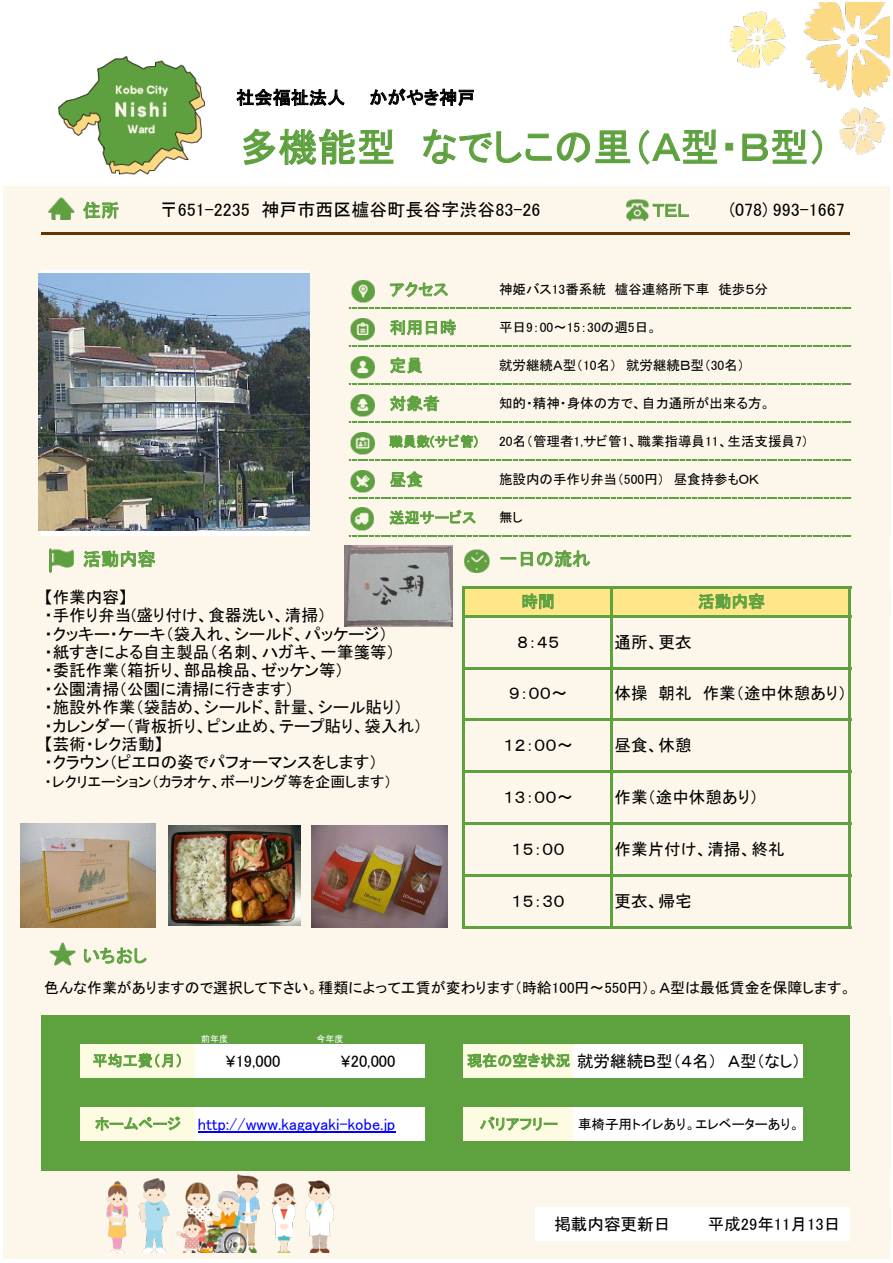
<style>
.page{position:relative;width:893px;height:1263px;background:#fff}
.page>*{position:absolute;margin:0;border:0;box-sizing:border-box;transform-origin:0 0}
.t1{font:39px "MS P Gothic";letter-spacing:.005em;color:#5ea13f}
.t2{font:18px "MS P Gothic";color:#000}
.t3{font:18px "MS P Gothic";letter-spacing:.01em;color:#5ea13f}
.t4{font:16.5px/18.3px "MS P Gothic";color:#000}
.t5{font:16.5px "MS P Gothic";color:#00f}
.t6{font:16.5px "MS P Gothic";letter-spacing:.01em;color:#5ea13f}
.t7{font:15px "MS P Gothic";color:#000}
.t8{font:15px "MS P Gothic";letter-spacing:.01em;color:#5ea13f}
.t9{font:13.5px "MS P Gothic";color:#000}
.t10{font:9px "MS P Gothic";color:#fff}
.s1{font-size:15px;color:#5ea13f}
</style>
<div class="page">
<div style="left:3px;top:186px;width:887px;height:85px;background:#fcf7ea"></div>
<div style="left:3px;top:270px;width:39px;height:266px;background:#fcf7ea"></div>
<svg style="left:42px;top:270px;width:268px;height:261px"></svg>
<div style="left:310px;top:270px;width:580px;height:266px;background:#fcf7ea"></div>
<div style="left:3px;top:536px;width:887px;height:52px;background:#fcf7ea"></div>
<div style="left:3px;top:588px;width:461px;height:28px;background:#fcf7ea"></div>
<div style="left:463px;top:588px;width:387px;height:28px;background:#ffe789"></div>
<div style="left:850px;top:588px;width:40px;height:28px;background:#fcf7ea"></div>
<div style="left:3px;top:616px;width:887px;height:399px;background:#fcf7ea"></div>
<div style="left:3px;top:1015px;width:39px;height:29px;background:#fcf7ea"></div>
<div style="left:42px;top:1015px;width:808px;height:29px;background:#5ea13f"></div>
<div style="left:850px;top:1015px;width:40px;height:29px;background:#fcf7ea"></div>
<div style="left:3px;top:1044px;width:39px;height:34px;background:#fcf7ea"></div>
<div style="left:42px;top:1044px;width:38px;height:34px;background:#5ea13f"></div>
<div style="left:80px;top:1044px;width:115px;height:34px;background:#fdfbe1"></div>
<div style="left:425px;top:1044px;width:39px;height:34px;background:#5ea13f"></div>
<div style="left:463px;top:1044px;width:110px;height:34px;background:#fdfbe1"></div>
<div style="left:803px;top:1044px;width:47px;height:34px;background:#5ea13f"></div>
<div style="left:850px;top:1044px;width:40px;height:34px;background:#fcf7ea"></div>
<div style="left:3px;top:1078px;width:39px;height:30px;background:#fcf7ea"></div>
<div style="left:42px;top:1078px;width:808px;height:30px;background:#5ea13f"></div>
<div style="left:850px;top:1078px;width:40px;height:30px;background:#fcf7ea"></div>
<div style="left:3px;top:1108px;width:39px;height:34px;background:#fcf7ea"></div>
<div style="left:42px;top:1108px;width:38px;height:34px;background:#5ea13f"></div>
<div style="left:80px;top:1108px;width:115px;height:34px;background:#fdfbe1"></div>
<div style="left:425px;top:1108px;width:39px;height:34px;background:#5ea13f"></div>
<div style="left:463px;top:1108px;width:110px;height:34px;background:#fdfbe1"></div>
<div style="left:803px;top:1108px;width:47px;height:34px;background:#5ea13f"></div>
<div style="left:850px;top:1108px;width:40px;height:34px;background:#fcf7ea"></div>
<div style="left:3px;top:1141px;width:39px;height:30px;background:#fcf7ea"></div>
<div style="left:42px;top:1141px;width:808px;height:30px;background:#5ea13f"></div>
<div style="left:850px;top:1141px;width:40px;height:30px;background:#fcf7ea"></div>
<div style="left:3px;top:1171px;width:887px;height:37px;background:#fcf7ea"></div>
<div style="left:3px;top:1208px;width:532px;height:34px;background:#fcf7ea"></div>
<div style="left:850px;top:1208px;width:40px;height:34px;background:#fcf7ea"></div>
<div style="left:3px;top:1241px;width:887px;height:18px;background:#fcf7ea"></div>
<svg style="left:236px;top:89px;width:109px;height:17px"></svg>
<svg style="left:370px;top:88px;width:104px;height:18px"></svg>
<svg style="left:243px;top:128px;width:151px;height:37px"></svg>
<svg style="left:423px;top:128px;width:208px;height:37px"></svg>
<svg style="left:639px;top:129px;width:79px;height:36px"></svg>
<svg style="left:742px;top:159px;width:77px;height:6px"></svg>
<svg style="left:83px;top:201px;width:36px;height:18px"></svg>
<svg style="left:653px;top:204px;width:36px;height:13px"></svg>
<svg style="left:390px;top:282px;width:58px;height:15px"></svg>
<svg style="left:390px;top:320px;width:66px;height:15px"></svg>
<svg style="left:390px;top:358px;width:32px;height:16px"></svg>
<svg style="left:390px;top:395px;width:49px;height:16px"></svg>
<svg style="left:389px;top:434px;width:89px;height:14px"></svg>
<svg style="left:390px;top:471px;width:33px;height:16px"></svg>
<svg style="left:390px;top:510px;width:86px;height:15px"></svg>
<svg style="left:83px;top:550px;width:72px;height:18px"></svg>
<svg style="left:501px;top:550px;width:89px;height:18px"></svg>
<svg style="left:84px;top:947px;width:63px;height:17px"></svg>
<svg style="left:95px;top:1116px;width:86px;height:14px"></svg>
<svg style="left:93px;top:1053px;width:88px;height:15px"></svg>
<svg style="left:467px;top:1053px;width:103px;height:15px"></svg>
<svg style="left:480px;top:1116px;width:77px;height:15px"></svg>
<hr style="left:198px;top:1131px;width:198px;height:1px;background:#00f">
<svg style="left:698px;top:593px;width:67px;height:17px"></svg>
<svg style="left:522px;top:593px;width:32px;height:16px"></svg>
<hr style="left:462px;top:586px;width:3px;height:343px;background:#5ea13f">
<hr style="left:610px;top:589px;width:3px;height:340px;background:#5ea13f">
<hr style="left:848px;top:589px;width:3px;height:340px;background:#5ea13f">
<hr style="left:42px;top:232px;width:808px;height:3px;background:#630">
<svg style="left:349px;top:307px;width:502px;height:2px"></svg>
<svg style="left:349px;top:345px;width:502px;height:2px"></svg>
<svg style="left:349px;top:383px;width:502px;height:2px"></svg>
<svg style="left:349px;top:421px;width:502px;height:2px"></svg>
<svg style="left:349px;top:459px;width:502px;height:2px"></svg>
<svg style="left:349px;top:497px;width:502px;height:2px"></svg>
<svg style="left:349px;top:535px;width:502px;height:2px"></svg>
<hr style="left:465px;top:586px;width:386px;height:3px;background:#5ea13f">
<hr style="left:465px;top:615px;width:386px;height:3px;background:#5ea13f">
<hr style="left:465px;top:667px;width:386px;height:3px;background:#5ea13f">
<hr style="left:465px;top:718px;width:386px;height:3px;background:#5ea13f">
<hr style="left:465px;top:770px;width:386px;height:3px;background:#5ea13f">
<hr style="left:465px;top:822px;width:386px;height:3px;background:#5ea13f">
<hr style="left:465px;top:874px;width:386px;height:3px;background:#5ea13f">
<hr style="left:465px;top:926px;width:386px;height:3px;background:#5ea13f">
<img style="left:59px;top:57px;width:145px;height:117px">
<img style="left:714px;top:3px;width:176px;height:156px">
<img style="left:49px;top:197px;width:25px;height:22px">
<img style="left:626px;top:200px;width:23px;height:21px">
<img style="left:351px;top:280px;width:24px;height:22px">
<img style="left:351px;top:318px;width:24px;height:22px">
<img style="left:350px;top:356px;width:24px;height:22px">
<img style="left:350px;top:394px;width:24px;height:23px">
<img style="left:350px;top:432px;width:24px;height:22px">
<img style="left:350px;top:470px;width:24px;height:22px">
<img style="left:350px;top:508px;width:24px;height:22px">
<img style="left:50px;top:549px;width:24px;height:23px">
<img style="left:464px;top:549px;width:25px;height:23px">
<img style="left:49px;top:942px;width:27px;height:24px">
<img style="left:106px;top:1174px;width:228px;height:79px">
<img style="left:39px;top:274px;width:270px;height:256px">
<img style="left:20px;top:823px;width:136px;height:105px">
<img style="left:168px;top:825px;width:133px;height:100px">
<img style="left:344px;top:545px;width:109px;height:82px">
<img style="left:312px;top:825px;width:135px;height:103px">
<p class="t2" style="left:236px;top:88px;width:110px">社会福祉法人</p>
<p class="t2" style="left:369px;top:88px;width:107px">かがやき神戸</p>
<h1 class="t1" style="left:239px;top:127px;width:591px">多機能型 なでしこの里（Ａ型・Ｂ型）</h1>
<p class="t2" style="left:160px;top:200px;width:382px">〒651-2235 神戸市西区櫨谷町長谷字渋谷83-26</p>
<p class="t2" style="left:730px;top:200px;width:117px">(078) 993-1667</p>
<p class="t3" style="left:83px;top:201px;width:38px">住所</p>
<p class="t3" style="left:653px;top:201px;width:37px">ＴＥＬ</p>
<p class="t6" style="left:390px;top:281px;width:60px">アクセス</p>
<p class="t6" style="left:390px;top:319px;width:68px">利用日時</p>
<p class="t6" style="left:390px;top:357px;width:35px">定員</p>
<p class="t6" style="left:390px;top:395px;width:52px">対象者</p>
<p class="t6" style="left:390px;top:471px;width:35px">昼食</p>
<p class="t8" style="left:389px;top:510px;width:88px">送迎サービス</p>
<p class="t9" style="left:499px;top:282px;width:271px">神姫バス13番系統　櫨谷連絡所下車 徒歩５分</p>
<p class="t9" style="left:499px;top:320px;width:160px">平日9：00～15：30の週5日。</p>
<p class="t9" style="left:499px;top:358px;width:247px">就労継続Ａ型（10名）　就労継続Ｂ型（30名）</p>
<p class="t9" style="left:499px;top:396px;width:273px">知的・精神・身体の方で、自力通所が出来る方。</p>
<p class="t9" style="left:499px;top:434px;width:311px">20名（管理者1,サビ管1、職業指導員11、生活支援員7）</p>
<p class="t9" style="left:499px;top:472px;width:262px">施設内の手作り弁当（500円）　昼食持参もＯＫ</p>
<p class="t9" style="left:499px;top:510px;width:25px">無し</p>
<p class="t3" style="left:83px;top:550px;width:74px">活動内容</p>
<p class="t3" style="left:500px;top:550px;width:92px">一日の流れ</p>
<p class="t4" style="left:44px;top:588px;width:380px">【作業内容】<br>・手作り弁当(盛り付け、食器洗い、清掃）<br>・クッキー・ケーキ（袋入れ、シールド、パッケージ）<br>・紙すきによる自主製品（名刺、ハガキ、一筆箋等）<br>・委託作業（箱折り、部品検品、ゼッケン等）<br>・公園清掃（公園に清掃に行きます）<br>・施設外作業（袋詰め、シールド、計量、シール貼り）<br>・カレンダー（背板折り、ピン止め、テープ貼り、袋入れ）【芸術・レク活動】<br>・クラウン（ピエロの姿でパフォーマンスをします）</p>
<p class="t7" style="left:44px;top:774px;width:349px">・レクリエーション（カラオケ、ボーリング等を企画します）</p>
<p class="t6" style="left:521px;top:593px;width:35px">時間</p>
<p class="t4" style="left:517px;top:632px;width:44px">８：４５</p>
<p class="t4" style="left:509px;top:684px;width:60px">９：００～</p>
<p class="t6" style="left:698px;top:593px;width:68px">活動内容</p>
<p class="t4" style="left:614px;top:632px;width:79px">通所、更衣</p>
<p class="t4" style="left:614px;top:684px;width:234px">体操　朝礼　作業（途中休憩あり）</p>
<p class="t4" style="left:503px;top:736px;width:72px">１２：００～</p>
<p class="t4" style="left:614px;top:736px;width:79px">昼食、休憩</p>
<p class="t4" style="left:503px;top:788px;width:72px">１３：００～</p>
<p class="t4" style="left:614px;top:788px;width:145px">作業（途中休憩あり）</p>
<p class="t4" style="left:511px;top:840px;width:55px">１５：００</p>
<p class="t4" style="left:614px;top:840px;width:172px">作業片付け、清掃、終礼</p>
<p class="t4" style="left:511px;top:892px;width:55px">１５：３０</p>
<p class="t4" style="left:614px;top:892px;width:79px">更衣、帰宅</p>
<p class="t3" style="left:83px;top:947px;width:65px">いちおし</p>
<p class="t7" style="left:44px;top:980px;width:809px">色んな作業がありますので選択して下さい。種類によって工賃が変わります（時給100円～550円）。Ａ型は最低賃金を保障します。</p>
<p class="t8" style="left:93px;top:1053px;width:92px">平均工費（月）</p>
<p class="t10" style="left:201px;top:1034px;width:28px">前年度</p>
<p class="t10" style="left:316px;top:1034px;width:28px">今年度</p>
<p class="t4" style="left:226px;top:1051px;width:56px">¥19,000</p>
<p class="t4" style="left:341px;top:1051px;width:56px">¥20,000</p>
<p class="t4" style="left:467px;top:1051px;width:335px"><span class="s1">現在の空き状況</span>就労継続Ｂ型（４名）　Ａ型（なし）</p>
<p class="t8" style="left:95px;top:1116px;width:87px">ホームページ</p>
<p class="t9" style="left:578px;top:1117px;width:223px">車椅子用トイレあり。エレベーターあり。</p>
<p class="t5" style="left:198px;top:1116px;width:199px">http://www.kagayaki-kobe.jp</p>
<p class="t8" style="left:480px;top:1116px;width:80px">バリアフリー</p>
<p class="t4" style="left:554px;top:1215px;width:117px">掲載内容更新日</p>
<p class="t4" style="left:708px;top:1215px;width:134px">平成29年11月13日</p>
</div>
